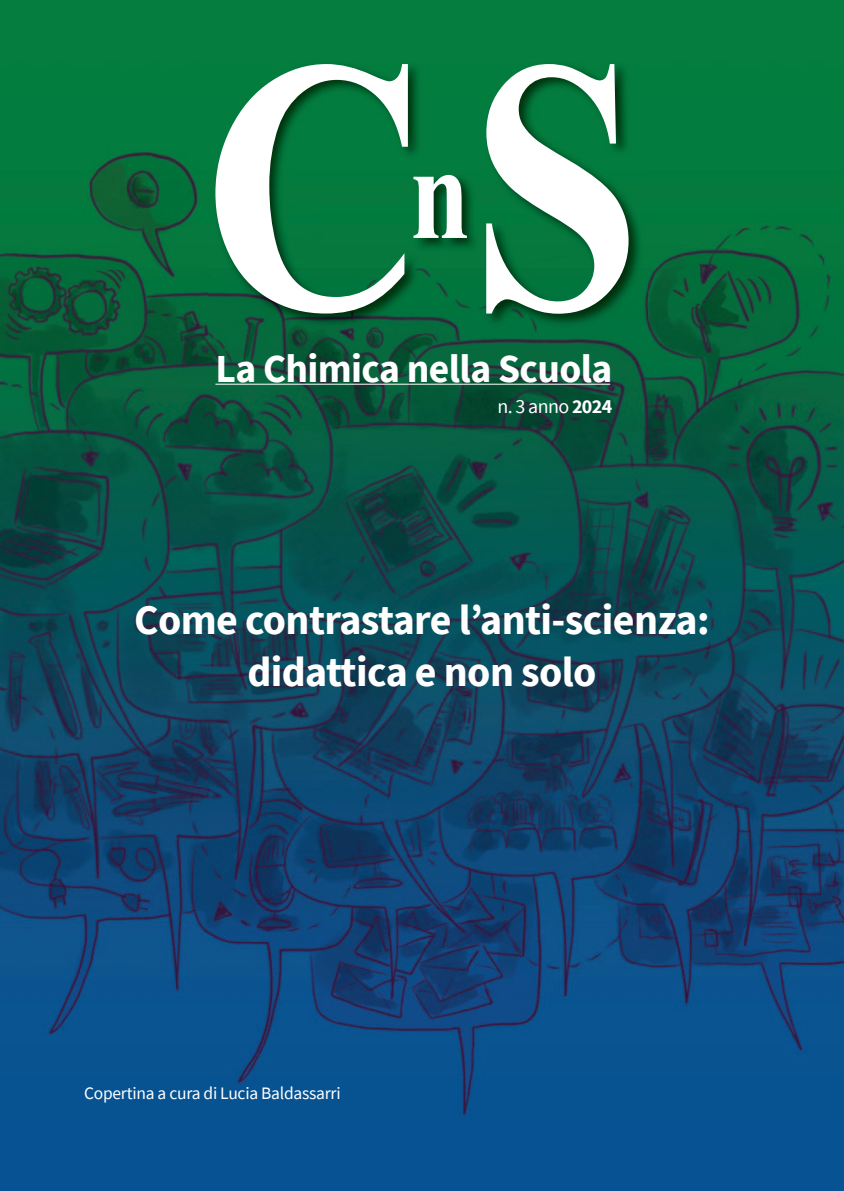
<style>
.page{position:relative;width:844px;height:1191px;background:#fff}
.page>*{position:absolute;margin:0;border:0;box-sizing:border-box;transform-origin:0 0}
.t1{font:700 42px/52.5px "Source Sans Pro";letter-spacing:-.015em;color:#fff;text-align:center}
.t2{font:700 39.55px "Source Sans Pro";letter-spacing:-.015em;color:#fff}
.t3{font:19.95px "Source Sans Pro";color:#fff}
.t4{font:17.5px "Source Sans Pro";letter-spacing:-.015em;color:#fff}
.s1{font-weight:700}
</style>
<div class="page">
<img style="left:0;top:0;width:843px;height:1191px">
<hr style="left:215px;top:384px;width:395px;height:1px;background:#fff">
<img style="left:208px;top:57px;width:439px;height:276px">
<svg style="left:486px;top:64px;width:142px;height:250px"></svg>
<svg style="left:215px;top:64px;width:193px;height:249px;fill:#057c3f"></svg>
<svg style="left:413px;top:175px;width:54px;height:63px"></svg>
<p class="t2" style="left:215px;top:343px;width:398px">La Chimica nella Scuola</p>
<p class="t3" style="left:497px;top:393px;width:116px">n. 3 anno <span class="s1">2024</span></p>
<p class="t1" style="left:134px;top:592px;width:576px">Come contrastare l’anti-scienza: didattica e non solo</p>
<p class="t4" style="left:84px;top:1081px;width:258px">Copertina a cura di Lucia Baldassarri</p>
</div>
